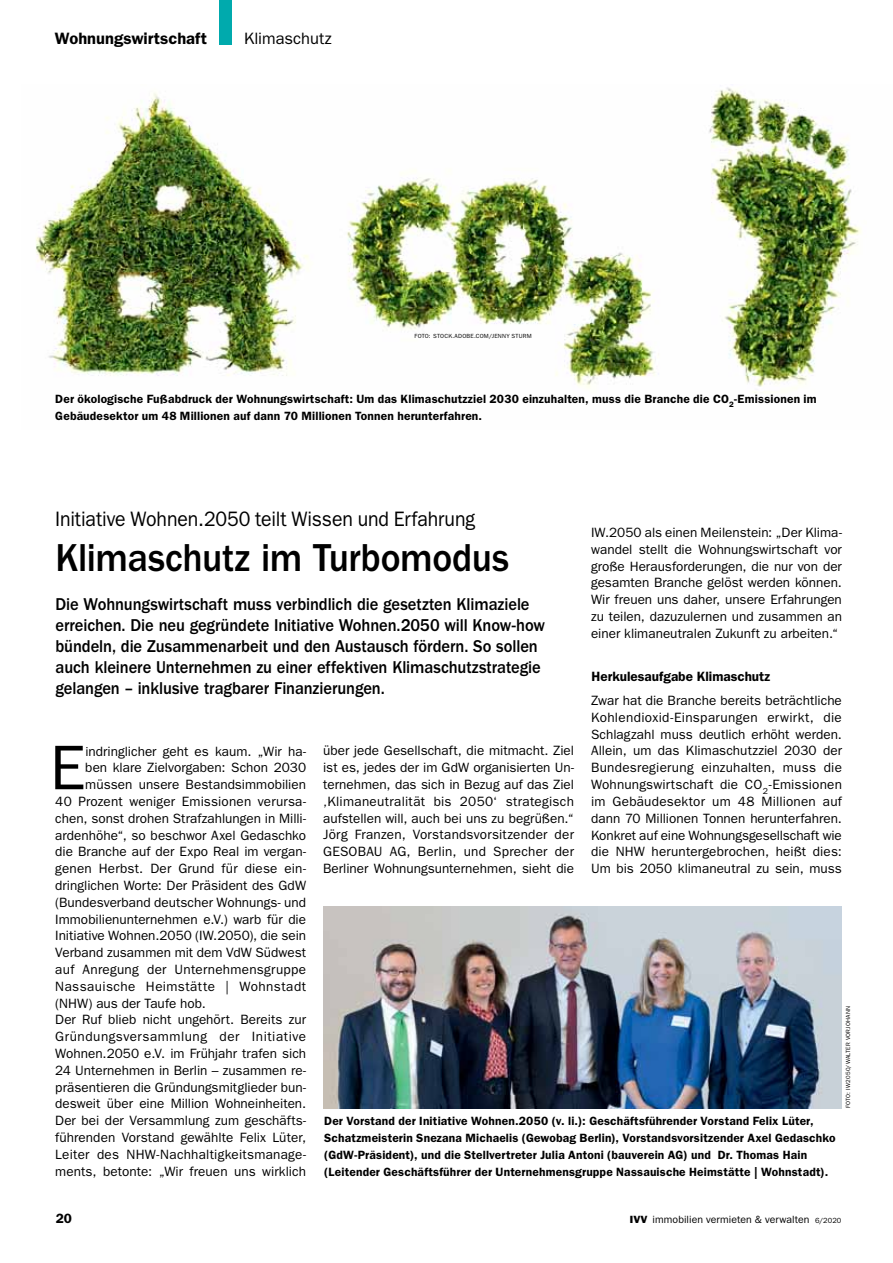
<style>
.page{position:relative;width:893px;height:1263px;background:#fff}
.page>*{position:absolute;margin:0;border:0;box-sizing:border-box;transform-origin:0 0}
.t1{font:63.3px "ITC Franklin Gothic Std";color:#000}
.t2{font:500 40.35px "ITC Franklin Gothic Std";letter-spacing:-.01em;color:#000;scale:.93 1}
.t3{font:21px "ITC Franklin Gothic Std";letter-spacing:-.005em;color:#000;scale:.93 1}
.t4{font:500 17.7px/21px "ITC Franklin Gothic Std";letter-spacing:-.005em;color:#000;scale:.93 1}
.t5{font:600 16.5px "ITC Franklin Gothic Std";color:#000}
.t6{font:16.5px "ITC Franklin Gothic Std";letter-spacing:.005em;color:#000}
.t7{font:13.5px/16.8px "ITC Franklin Gothic Std";letter-spacing:.005em;color:#000;text-align:justify}
.t8{font:13.5px "ITC Franklin Gothic Std";letter-spacing:.04em;color:#000}
.t9{font:13.5px "ITC Franklin Gothic Std";letter-spacing:.03em;color:#000}
.t10{font:600 13.5px "ITC Franklin Gothic Std";color:#000}
.t11{font:600 12px/16.8px "ITC Franklin Gothic Std";letter-spacing:.015em;color:#000}
.t12{font:10.5px "ITC Franklin Gothic Std";letter-spacing:.005em;color:#000}
.t13{font:6px "ITC Franklin Gothic Std";letter-spacing:.025em;color:#000}
.s1{font-size:13.05px}
.s2{font-family:"ITC Franklin Gothic Std Hvy"}
.s3{font-size:7.5px}
</style>
<div class="page">
<img style="left:36px;top:87px;width:825px;height:306px">
<img style="left:323px;top:907px;width:519px;height:201px">
<p class="t5" style="left:55px;top:29px;width:154px">Wohnungswirtschaft</p>
<p class="t6" style="left:244px;top:29px;width:89px">Klimaschutz</p>
<p class="t13" style="left:415px;top:333px;width:24px">FOTO: stock</p>
<p class="t13" style="left:452px;top:333px;width:7px">.adobe</p>
<p class="t13" style="left:474px;top:333px;width:7px">.com</p>
<p class="t13" style="left:489px;top:333px;width:10px">/Jenn</p>
<p class="t13" style="left:506px;top:333px;width:15px">y Sturm</p>
<p class="t11" style="left:55px;top:390px;width:763px">Der ökologische Fußabdruck der Wohnungswirtschaft: Um das Klimaschutzziel 2030 einzuhalten, muss die Branche die CO<sub>2</sub>-Emissionen im<br>Gebäudesektor um 48 Millionen auf dann 70 Millionen Tonnen herunterfahren.</p>
<h3 class="t3" style="left:55px;top:507px;width:453px">Initiative Wohnen.2050 teilt Wissen und Erfahrung</h3>
<h2 class="t2" style="left:56px;top:535px;width:489px">Klimaschutz im Turbomodus</h2>
<p class="t4" style="left:55px;top:594px;width:528px">Die Wohnungswirtschaft muss verbindlich die gesetzten Klimaziele erreichen. Die neu gegründete Initiative Wohnen.2050 will Know-how bündeln, die Zusammenarbeit und den Austausch fördern. So sollen auch kleinere Unternehmen zu einer effektiven Klimaschutzstrategie gelangen – inklusive tragbarer Finanzierungen.</p>
<p class="t7" style="left:591px;top:524px;width:252px">IW.2050 als einen Meilenstein: „Der Klima&shy;wandel stellt die Wohnungswirtschaft vor große Herausforderungen, die nur von der gesamten Branche gelöst werden können.<br>Wir freuen uns daher, unsere Erfahrungen zu teilen, dazuzulernen und zusammen an einer klimaneutralen Zukunft zu arbeiten.“</p>
<p class="t10" style="left:592px;top:668px;width:180px">Herkulesaufgabe Klimaschutz</p>
<p class="t7" style="left:591px;top:692px;width:252px">Zwar hat die Branche bereits beträchtliche Kohlendioxid-Einsparungen erwirkt, die Schlagzahl muss deutlich erhöht werden.<br>Allein, um das Klimaschutzziel 2030 der Bundesregierung einzuhalten, muss die Wohnungswirtschaft die CO<sub>2</sub>-Emissionen im Gebäudesektor um 48 Millionen auf dann 70 Millionen Tonnen herunterfahren.<br>Konkret auf eine Wohnungsgesellschaft wie die NHW heruntergebrochen, heißt dies:<br>Um bis 2050 klimaneutral zu sein, muss</p>
<p class="t7" style="left:323px;top:743px;width:252px">über jede Gesellschaft, die mitmacht. Ziel ist es, jedes der im GdW organisierten Un&shy;ternehmen, das sich in Bezug auf das Ziel ‚Klimaneutralität bis 2050‘ strategisch aufstellen will, auch bei uns zu begrüßen.“ Jörg Franzen, Vorstandsvorsitzender der GESOBAU AG, Berlin, und Sprecher der Berliner Wohnungsunternehmen, sieht die</p>
<h1 class="t1" style="left:50px;top:731px;width:37px">E</h1>
<p class="t7" style="left:85px;top:743px;width:222px"><span class="s1">i</span>ndringlicher geht es kaum. „Wir ha-</p>
<p class="t7" style="left:85px;top:759px;width:222px">ben klare Zielvorgaben: Schon 2030</p>
<p class="t7" style="left:85px;top:776px;width:222px">müssen unsere Bestandsimmobilien</p>
<p class="t7" style="left:55px;top:793px;width:252px">40 Prozent weniger Emissionen verursa-</p>
<p class="t7" style="left:55px;top:810px;width:252px">chen, sonst drohen Strafzahlungen in Milli-</p>
<p class="t7" style="left:55px;top:827px;width:252px">ardenhöhe“, so beschwor Axel Gedaschko</p>
<p class="t7" style="left:55px;top:843px;width:252px">die Branche auf der Expo Real im vergan-</p>
<p class="t7" style="left:55px;top:860px;width:252px">genen Herbst. Der Grund für diese ein-</p>
<p class="t7" style="left:55px;top:877px;width:252px">dringlichen Worte: Der Präsident des GdW</p>
<p class="t7" style="left:55px;top:894px;width:252px">(Bundesverband deutscher Wohnungs- und</p>
<p class="t7" style="left:55px;top:911px;width:252px">Immobilienunternehmen e.V.) warb für die</p>
<p class="t7" style="left:55px;top:927px;width:252px">Initiative Wohnen.2050 (IW.2050), die sein</p>
<p class="t7" style="left:55px;top:944px;width:252px">Verband zusammen mit dem VdW Südwest</p>
<p class="t7" style="left:55px;top:961px;width:252px">auf Anregung der Unternehmensgruppe</p>
<p class="t9" style="left:55px;top:978px;width:252px">Nassauische Heimstätte | Wohnstadt</p>
<p class="t7" style="left:55px;top:995px;width:152px">(NHW) aus der Taufe hob.</p>
<p class="t7" style="left:55px;top:1011px;width:252px">Der Ruf blieb nicht ungehört. Bereits zur</p>
<p class="t8" style="left:55px;top:1029px;width:252px">Gründungsversammlung der Initiative</p>
<p class="t7" style="left:55px;top:1045px;width:252px">Wohnen.2050 e.V. im Frühjahr trafen sich</p>
<p class="t7" style="left:55px;top:1062px;width:252px">24 Unternehmen in Berlin – zusammen re-</p>
<p class="t7" style="left:55px;top:1079px;width:252px">präsentieren die Gründungsmitglieder bun-</p>
<p class="t7" style="left:55px;top:1095px;width:252px">desweit über eine Million Wohneinheiten.</p>
<p class="t7" style="left:55px;top:1112px;width:252px">Der bei der Versammlung zum geschäfts-</p>
<p class="t7" style="left:55px;top:1129px;width:252px">führenden Vorstand gewählte Felix Lüter,</p>
<p class="t7" style="left:55px;top:1146px;width:252px">Leiter des NHW-Nachhaltigkeitsmanage-</p>
<p class="t7" style="left:55px;top:1163px;width:252px">ments, betonte: „Wir freuen uns wirklich</p>
<p class="t13" style="left:845px;top:1108px;width:103px;rotate:-90deg">FOTO: iw2050/Walter Vorjohann</p>
<p class="t11" style="left:324px;top:1113px;width:513px">Der Vorstand der Initiative Wohnen.2050 (v. li.): Geschäftsführender Vorstand Felix Lüter, Schatzmeisterin Snezana Michaelis (Gewobag Berlin), Vorstandsvorsitzender Axel Gedaschko (GdW-Präsident), und die Stellvertreter Julia Antoni (bauverein AG) und Dr. Thomas Hain (Leitender Geschäftsführer der Unternehmensgruppe Nassauische Heimstätte | Wohnstadt).</p>
<p class="t10" style="left:56px;top:1211px;width:18px">20</p>
<p class="t12" style="left:630px;top:1214px;width:213px"><span class="s2">IVV</span> immobilien vermieten &amp; verwalten <span class="s3">6/2020</span></p>
</div>
